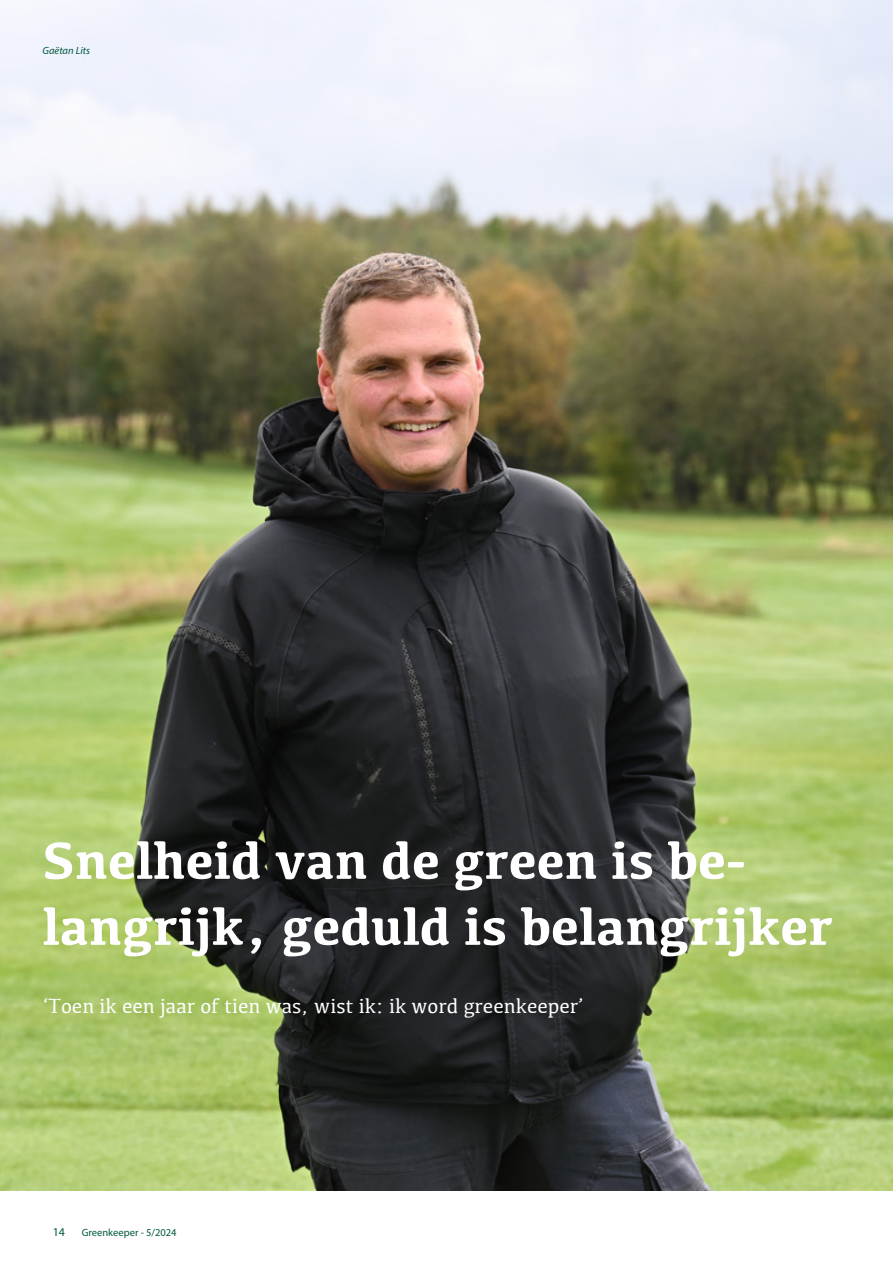
<style>
.page{position:relative;width:893px;height:1263px;background:#fff}
.page>*{position:absolute;margin:0;border:0;box-sizing:border-box;transform-origin:0 0}
.t1{font:700 54px/66px "Kefa";color:#fff}
.t2{font:21px "Kefa";color:#fff}
.t3{font:12px "Myriad Pro";color:#005840}
.t4{font:10.5px "Myriad Pro";color:#005840}
.t5{font:italic 10.5px "Myriad Pro";color:#005840}
</style>
<div class="page">
<img style="left:0;top:0;width:893px;height:1190px">
<p class="t5" style="left:43px;top:44px;width:49px">Gaëtan Lits</p>
<p class="t1" style="left:43px;top:825px;width:792px">Snelheid van de green is be&shy;langrijk, geduld is belangrijker</p>
<p class="t2" style="left:43px;top:992px;width:542px">‘Toen ik een jaar of tien was, wist ik: ik word greenkeeper’</p>
<p class="t3" style="left:53px;top:1224px;width:14px">14</p>
<p class="t4" style="left:82px;top:1226px;width:96px">Greenkeeper - 5/2024</p>
</div>
